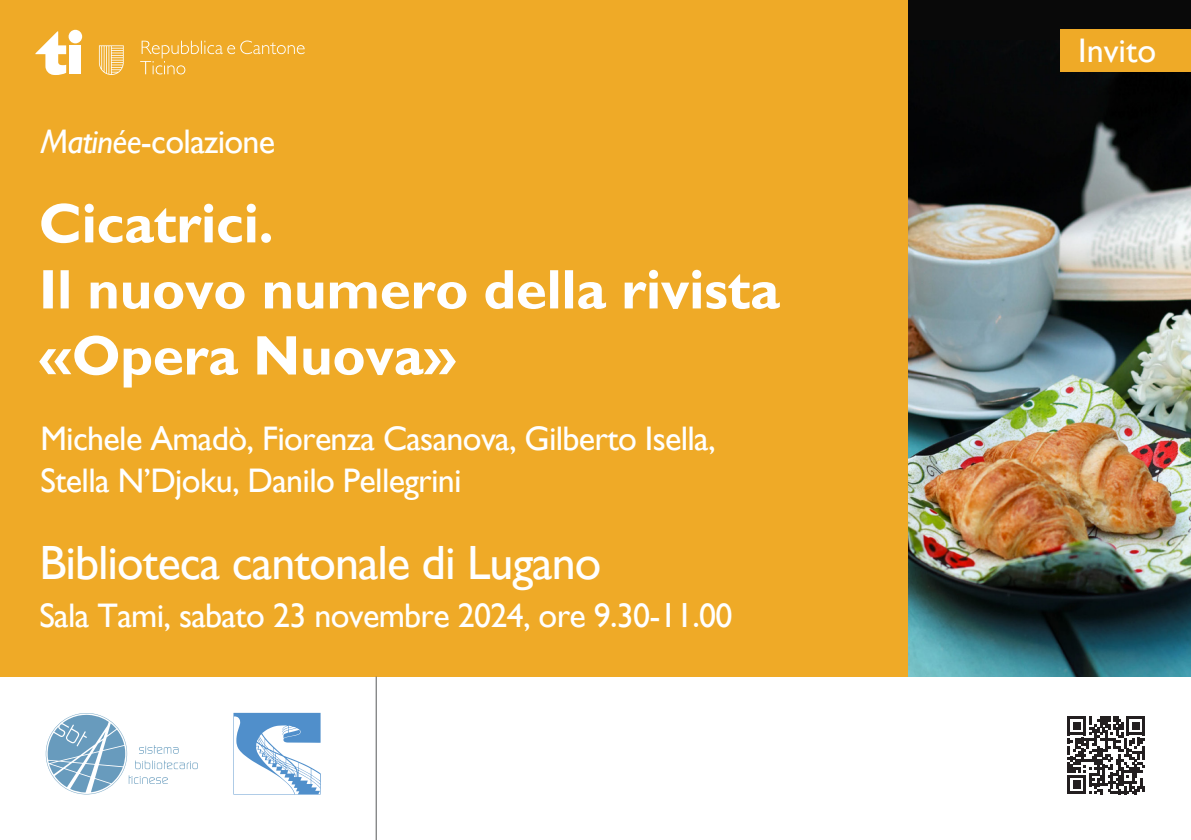
<style>
.page{position:relative;width:1191px;height:840px;background:#fff}
.page>*{position:absolute;margin:0;border:0;box-sizing:border-box;transform-origin:0 0}
.t1{font:700 56px/66px "Gill Sans";letter-spacing:-.005em;color:#fff}
.t2{font:48px "Gill Sans";letter-spacing:-.02em;color:#fff}
.t3{font:34px "Gill Sans";letter-spacing:-.02em;color:#fff}
.s1{font-style:italic}
</style>
<div class="page">
<div style="left:0;top:0;width:1191px;height:676px;background:#efaa27"></div>
<div style="left:69px;top:45px;width:12px;height:29px;background:#fff"></div>
<div style="left:69px;top:30px;width:13px;height:13px;background:#fff;border-radius:50%"></div>
<svg style="left:35px;top:31px;width:31px;height:44px"></svg>
<svg style="left:140px;top:40px;width:165px;height:34px"></svg>
<svg style="left:99px;top:45px;width:25px;height:30px"></svg>
<hr style="left:376px;top:676px;width:1px;height:163px;background:#57585a">
<svg style="left:46px;top:713px;width:152px;height:81px"></svg>
<svg style="left:1067px;top:716px;width:78px;height:77px"></svg>
<svg style="left:233px;top:712px;width:88px;height:82px"></svg>
<img style="left:909px;top:40px;width:282px;height:636px">
<div style="left:909px;top:0;width:282px;height:40px;background:#090909"></div>
<div style="left:1060px;top:29px;width:131px;height:43px;background:#efaa27"></div>
<p class="t3" style="left:40px;top:121px;width:236px"><span class="s1">Matinée</span>-colazione</p>
<p class="t1" style="left:39px;top:190px;width:236px">Cicatrici.</p>
<p class="t1" style="left:39px;top:256px;width:742px">Il nuovo numero della rivista «Opera Nuova»</p>
<p class="t3" style="left:40px;top:418px;width:676px">Michele Amadò, Fiorenza Casanova, Gilberto Isella,</p>
<p class="t3" style="left:40px;top:460px;width:422px">Stella N’Djoku, Danilo Pellegrini</p>
<p class="t2" style="left:39px;top:534px;width:563px">Biblioteca cantonale di Lugano</p>
<p class="t3" style="left:39px;top:595px;width:695px">Sala Tami, sabato 23 novembre 2024, ore 9.30-11.00</p>
<p class="t3" style="left:1078px;top:31px;width:79px">Invito</p>
</div>
